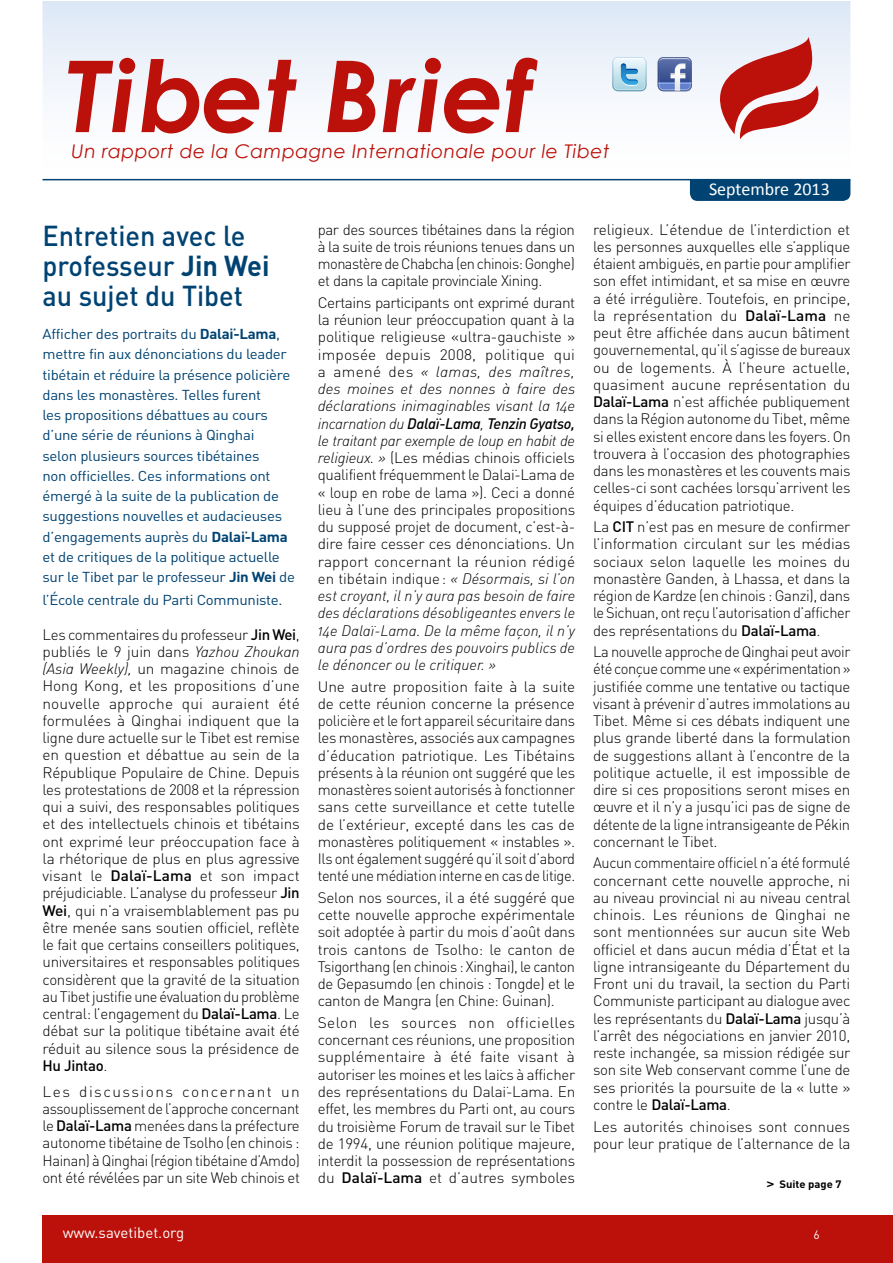
<style>
.page{position:relative;width:893px;height:1263px;background:#fff}
.page>*{position:absolute;margin:0;border:0;box-sizing:border-box;transform-origin:0 0}
.t1{font:italic 700 99.3px "Century Gothic";letter-spacing:.02em;color:#bc110a}
.t2{font:500 28.5px/30px "DIN";color:#004373;scale:.95 1}
.t3{font:italic 18.9px "Century Gothic";letter-spacing:.025em;color:#bc110a}
.t4{font:18px "Calibri";color:#fff}
.t5{font:300 15px/17.2px "DIN";letter-spacing:-.02em;color:#000;text-align:justify}
.t6{font:15px/17.2px "DIN Light Italic Alt";letter-spacing:-.01em;color:#000;text-align:justify}
.t7{font:15px "DIN Medium Italic Alt";letter-spacing:-.02em;color:#000}
.t8{font:500 15px "DIN Pro";letter-spacing:-.02em;color:#000}
.t9{font:15px "DIN";color:#fff}
.t10{font:14.25px/20.2px "DIN";letter-spacing:-.02em;color:#004373;scale:1.05 1}
.t11{font:12px "DIN";color:#fff}
.t12{font:700 10.65px "DIN";color:#000;scale:1.05 1}
.s1{font-weight:700}
.s2{font-family:"DIN Pro";font-weight:500}
.s3{font-family:"DIN Light Italic Alt";font-weight:400}
.s4{font-family:"DIN";font-weight:300}
.s5{font-family:"DIN Light Italic Alt"}
.s6{font-family:"Helvetica"}
.s7{color:#fff}
</style>
<div class="page">
<svg style="left:43px;top:1px;width:807px;height:178px"></svg>
<hr style="left:43px;top:179px;width:807px;height:1px;background:#004373">
<div style="left:690px;top:180px;width:160px;height:21px;background:#004373"></div>
<div style="left:43px;top:1215px;width:849px;height:48px;background:#bc110a"></div>
<svg style="left:719px;top:37px;width:107px;height:102px"></svg>
<svg style="left:658px;top:57px;width:34px;height:34px"></svg>
<svg style="left:612px;top:57px;width:34px;height:34px"></svg>
<h1 class="t1" style="left:66px;top:32px;width:468px">Tibet Brief</h1>
<p class="t3" style="left:72px;top:139px;width:539px">Un rapport de la Campagne Internationale pour le Tibet</p>
<p class="t4" style="left:709px;top:178px;width:122px">Septembre 2013</p>
<h2 class="t2" style="left:43px;top:220px;width:240px">Entretien avec le professeur <span class="s1">Jin Wei </span>au sujet du Tibet</h2>
<p class="t10" style="left:43px;top:324px;width:242px">Afficher des portraits du <span class="s1">Dalaï-Lama</span>, mettre fin aux dénonciations du leader tibétain et réduire la présence policière dans les monastères. Telles furent<br>les propositions débattues au cours d’une série de réunions à Qinghai<br>selon plusieurs sources tibétaines<br>non officielles. Ces informations ont émergé à la suite de la publication de suggestions nouvelles et audacieuses d’engagements auprès du <span class="s1">Dalaï-Lama </span>et de critiques de la politique actuelle sur le Tibet par le professeur <span class="s1">Jin Wei</span> de</p>
<p class="t10" style="left:43px;top:590px;width:230px">l’École centrale du Parti Communiste.</p>
<p class="t5" style="left:43px;top:625px;width:259px">Les commentaires du professeur <span class="s2">Jin Wei</span>, publiés le 9 juin dans <span class="s3">Yazhou Zhoukan (Asia Weekly),</span> un magazine chinois de Hong Kong, et les propositions d’une nouvelle approche qui auraient été formulées à Qinghai indiquent que la ligne dure actuelle sur le Tibet est remise en question et débattue au sein de la République Populaire de Chine. Depuis les protestations de 2008 et la répression qui a suivi, des responsables politiques et des intellectuels chinois et tibétains ont exprimé leur préoccupation face à la rhétorique de plus en plus agressive visant le <span class="s2">Dalaï-Lama</span> et son impact préjudiciable. L’analyse du professeur <span class="s2">Jin Wei</span>, qui n’a vraisemblablement pas pu être menée sans soutien officiel, reflète le fait que certains conseillers politiques, universitaires et responsables politiques considèrent que la gravité de la situation au Tibet justifie une évaluation du problème central: l’engagement du <span class="s2">Dalaï-Lama</span>. Le débat sur la politique tibétaine avait été réduit au silence sous la présidence de</p>
<p class="t8" style="left:43px;top:1055px;width:66px">Hu Jintao<span class="s4">.</span></p>
<p class="t5" style="left:43px;top:1082px;width:259px">Les discussions concernant un assouplissement de l’approche concernant le <span class="s2">Dalaï-Lama</span> menées dans la préfecture autonome tibétaine de Tsolho (en chinois :<br>Hainan) à Qinghai (région tibétaine d’Amdo) ont été révélées par un site Web chinois et</p>
<p class="t5" style="left:318px;top:220px;width:259px">par des sources tibétaines dans la région à la suite de trois réunions tenues dans un monastère de Chabcha (en chinois: Gonghe) et dans la capitale provinciale Xining.</p>
<p class="t5" style="left:318px;top:294px;width:259px">Certains participants ont exprimé durant la réunion leur préoccupation quant à la politique religieuse «ultra-gauchiste » imposée depuis 2008, politique qui</p>
<p class="t6" style="left:318px;top:363px;width:259px"><span class="s4">a amené des</span> « lamas, des maîtres, des moines et des nonnes à faire des déclarations inimaginables visant la 14e</p>
<p class="t7" style="left:318px;top:414px;width:259px"><span class="s5">incarnation du</span> Dalaï-Lama<span class="s5">,</span> Tenzin Gyatso,</p>
<p class="t6" style="left:318px;top:432px;width:259px">le traitant par exemple de loup en habit de</p>
<p class="t5" style="left:318px;top:449px;width:259px"><span class="s3">religieux. »</span> (Les médias chinois officiels qualifient fréquemment le Dalaï-Lama de « loup en robe de lama »). Ceci a donné lieu à l’une des principales propositions du supposé projet de document, c’est-à&shy;dire faire cesser ces dénonciations. Un rapport concernant la réunion rédigé en tibétain indique: <span class="s3">« Désormais, si l’on</span></p>
<p class="t6" style="left:318px;top:587px;width:259px">est croyant, il n’y aura pas besoin de faire des déclarations désobligeantes envers le 14e Dalaï-Lama. De la même façon, il n’y aura pas d’ordres des pouvoirs publics de le dénoncer ou le critiquer. »</p>
<p class="t5" style="left:318px;top:677px;width:259px">Une autre proposition faite à la suite de cette réunion concerne la présence policière et le fort appareil sécuritaire dans les monastères, associés aux campagnes d’éducation patriotique. Les Tibétains présents à la réunion ont suggéré que les monastères soient autorisés à fonctionner sans cette surveillance et cette tutelle de l’extérieur, excepté dans les cas de monastères politiquement « instables ».<br>Ils ont également suggéré qu’il soit d’abord tenté une médiation interne en cas de litige.</p>
<p class="t5" style="left:318px;top:889px;width:259px">Selon nos sources, il a été suggéré que cette nouvelle approche expérimentale soit adoptée à partir du mois d’août dans trois cantons de Tsolho: le canton de Tsigorthang (en chinois : Xinghai), le canton de Gepasumdo (en chinois : Tongde) et le canton de Mangra (en Chine: Guinan).</p>
<p class="t5" style="left:318px;top:1014px;width:259px">Selon les sources non officielles concernant ces réunions, une proposition supplémentaire à été faite visant à autoriser les moines et les laïcs à afficher des représentations du Dalaï-Lama. En effet, les membres du Parti ont, au cours du troisième Forum de travail sur le Tibet de 1994, une réunion politique majeure, interdit la possession de représentations du <span class="s2">Dalaï-Lama</span> et d’autres symboles</p>
<p class="t5" style="left:593px;top:220px;width:259px">religieux. L’étendue de l’interdiction et les personnes auxquelles elle s’applique étaient ambiguës, en partie pour amplifier son effet intimidant, et sa mise en œuvre a été irrégulière. Toutefois, en principe, la représentation du <span class="s2">Dalaï-Lama</span> ne peut être affichée dans aucun bâtiment gouvernemental, qu’il s’agisse de bureaux ou de logements. À l’heure actuelle, quasiment aucune représentation du <span class="s2">Dalaï-Lama</span> n’est affichée publiquement dans la Région autonome du Tibet, même si elles existent encore dans les foyers. On trouvera à l’occasion des photographies dans les monastères et les couvents mais celles-ci sont cachées lorsqu’arrivent les équipes d’éducation patriotique.</p>
<p class="t5" style="left:593px;top:518px;width:259px">La <span class="s2">CIT</span> n’est pas en mesure de confirmer l’information circulant sur les médias sociaux selon laquelle les moines du monastère Ganden, à Lhassa, et dans la région de Kardze (en chinois : Ganzi), dans le Sichuan, ont reçu l’autorisation d’afficher des représentations du <span class="s2">Dalaï-Lama</span>.</p>
<p class="t5" style="left:593px;top:643px;width:259px">La nouvelle approche de Qinghai peut avoir été conçue comme une « expérimentation » justifiée comme une tentative ou tactique visant à prévenir d’autres immolations au Tibet. Même si ces débats indiquent une plus grande liberté dans la formulation de suggestions allant à l’encontre de la politique actuelle, il est impossible de dire si ces propositions seront mises en œuvre et il n’y a jusqu’ici pas de signe de détente de la ligne intransigeante de Pékin concernant le Tibet.</p>
<p class="t5" style="left:593px;top:854px;width:259px">Aucun commentaire officiel n’a été formulé concernant cette nouvelle approche, ni au niveau provincial ni au niveau central chinois. Les réunions de Qinghai ne sont mentionnées sur aucun site Web officiel et dans aucun média d’État et la ligne intransigeante du Département du Front uni du travail, la section du Parti Communiste participant au dialogue avec les représentants du <span class="s2">Dalaï-Lama</span> jusqu’à l’arrêt des négociations en janvier 2010, reste inchangée, sa mission rédigée sur son site Web conservant comme l’une de ses priorités la poursuite de la « lutte »</p>
<p class="t8" style="left:593px;top:1094px;width:139px"><span class="s4">contre le</span> Dalaï-Lama<span class="s4">.</span></p>
<p class="t5" style="left:593px;top:1117px;width:259px">Les autorités chinoises sont connues pour leur pratique de l’alternance de la</p>
<p class="t12" style="left:767px;top:1177px;width:81px"><span class="s6">&gt;</span> Suite page 7 <span class="s7">7</span></p>
<p class="t9" style="left:63px;top:1223px;width:123px">www.savetibet.org</p>
<p class="t11" style="left:813px;top:1227px;width:8px">6</p>
</div>
